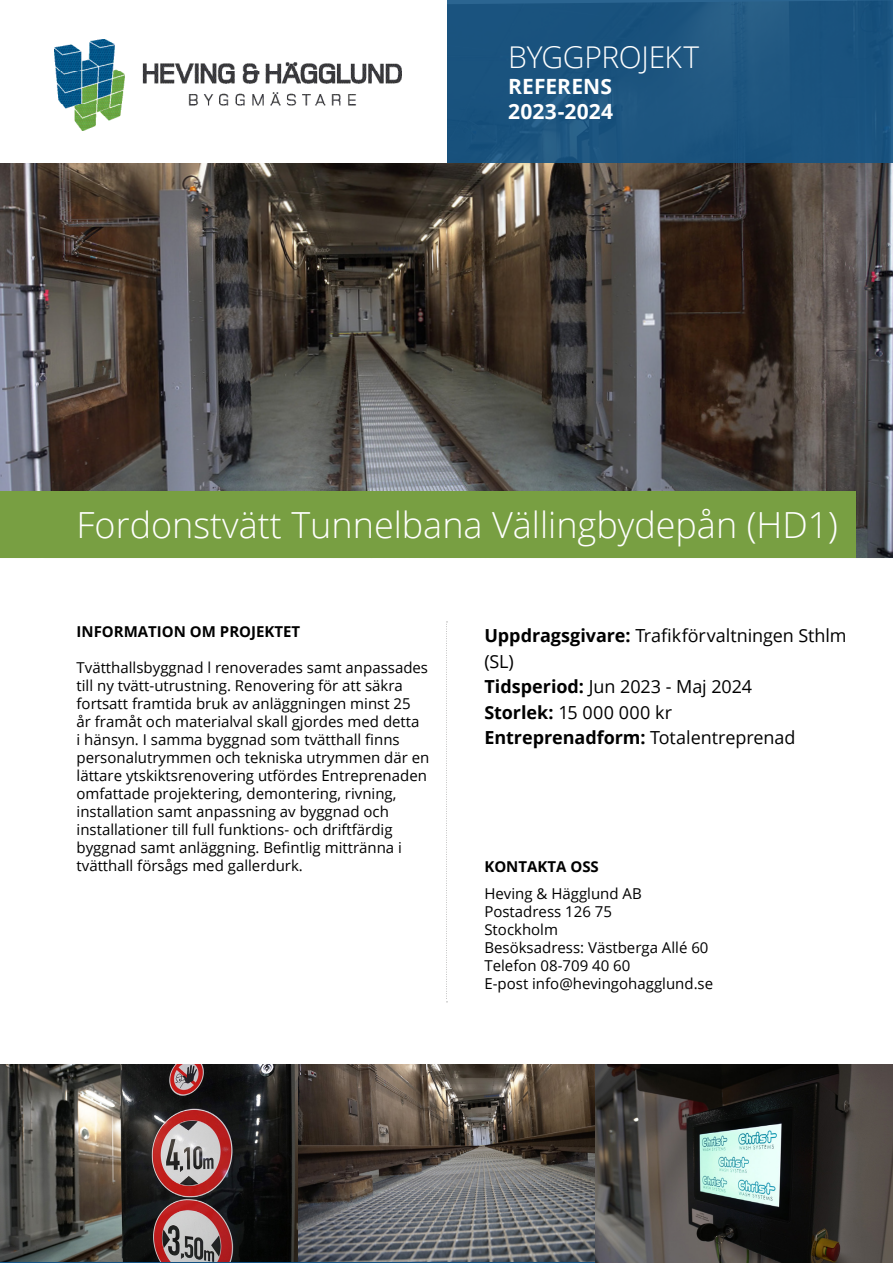
<style>
.page{position:relative;width:893px;height:1263px;background:#fff}
.page>*{position:absolute;margin:0;border:0;box-sizing:border-box;transform-origin:0 0}
.t1{font:300 36px "Open Sans";color:#fff}
.t2{font:300 30px "Open Sans";letter-spacing:-.01em;color:#fff}
.t3{font:700 21px/25.2px "Open Sans";letter-spacing:.01em;color:#fff}
.t4{font:18px/25.5px "Open Sans";letter-spacing:-.005em;color:#000}
.t5{font:15px/18px "Open Sans";color:#000}
.t6{font:700 15px "Open Sans";color:#000}
.s1{font-weight:700}
</style>
<div class="page">
<img style="left:0;top:163px;width:893px;height:395px">
<div style="left:0;top:492px;width:856px;height:66px;background:#789f42"></div>
<div style="left:446px;top:0;width:447px;height:163px;background:#1a537e"></div>
<div style="left:0;top:0;width:447px;height:163px;background:#fff"></div>
<img style="left:54px;top:39px;width:347px;height:91px">
<svg style="left:446px;top:621px;width:1px;height:381px"></svg>
<img style="left:0;top:1064px;width:595px;height:198px">
<img style="left:595px;top:1064px;width:298px;height:199px">
<h2 class="t2" style="left:508px;top:37px;width:193px">BYGGPROJEKT</h2>
<h3 class="t3" style="left:508px;top:73px;width:107px">REFERENS<br>2023-2024</h3>
<h1 class="t1" style="left:77px;top:500px;width:763px">Fordonstvätt Tunnelbana Vällingbydepån (HD1)</h1>
<p class="t6" style="left:77px;top:620px;width:225px">INFORMATION OM PROJEKTET</p>
<p class="t5" style="left:77px;top:658px;width:354px">Tvätthallsbyggnad l renoverades samt anpassades till ny tvätt-utrustning. Renovering för att säkra fortsatt framtida bruk av anläggningen minst 25<br>år framåt och materialval skall gjordes med detta<br>i hänsyn. I samma byggnad som tvätthall finns personalutrymmen och tekniska utrymmen där en lättare ytskiktsrenovering utfördes Entreprenaden omfattade projektering, demontering, rivning, installation samt anpassning av byggnad och installationer till full funktions- och driftfärdig byggnad samt anläggning. Befintlig mittränna i tvätthall försågs med gallerdurk.</p>
<p class="t4" style="left:484px;top:622px;width:364px"><span class="s1">Uppdragsgivare:</span> Trafikförvaltningen Sthlm (SL)<br><span class="s1">Tidsperiod:</span> Jun 2023 - Maj 2024<br><span class="s1">Storlek:</span> 15 000 000 kr<br><span class="s1">Entreprenadform:</span> Totalentreprenad</p>
<p class="t6" style="left:484px;top:856px;width:116px">KONTAKTA OSS</p>
<p class="t5" style="left:484px;top:884px;width:230px">Heving &amp; Hägglund AB<br>Postadress 126 75<br>Stockholm<br>Besöksadress: Västberga Allé 60<br>Telefon 08-709 40 60<br>E-post info@hevingohagglund.se</p>
</div>
